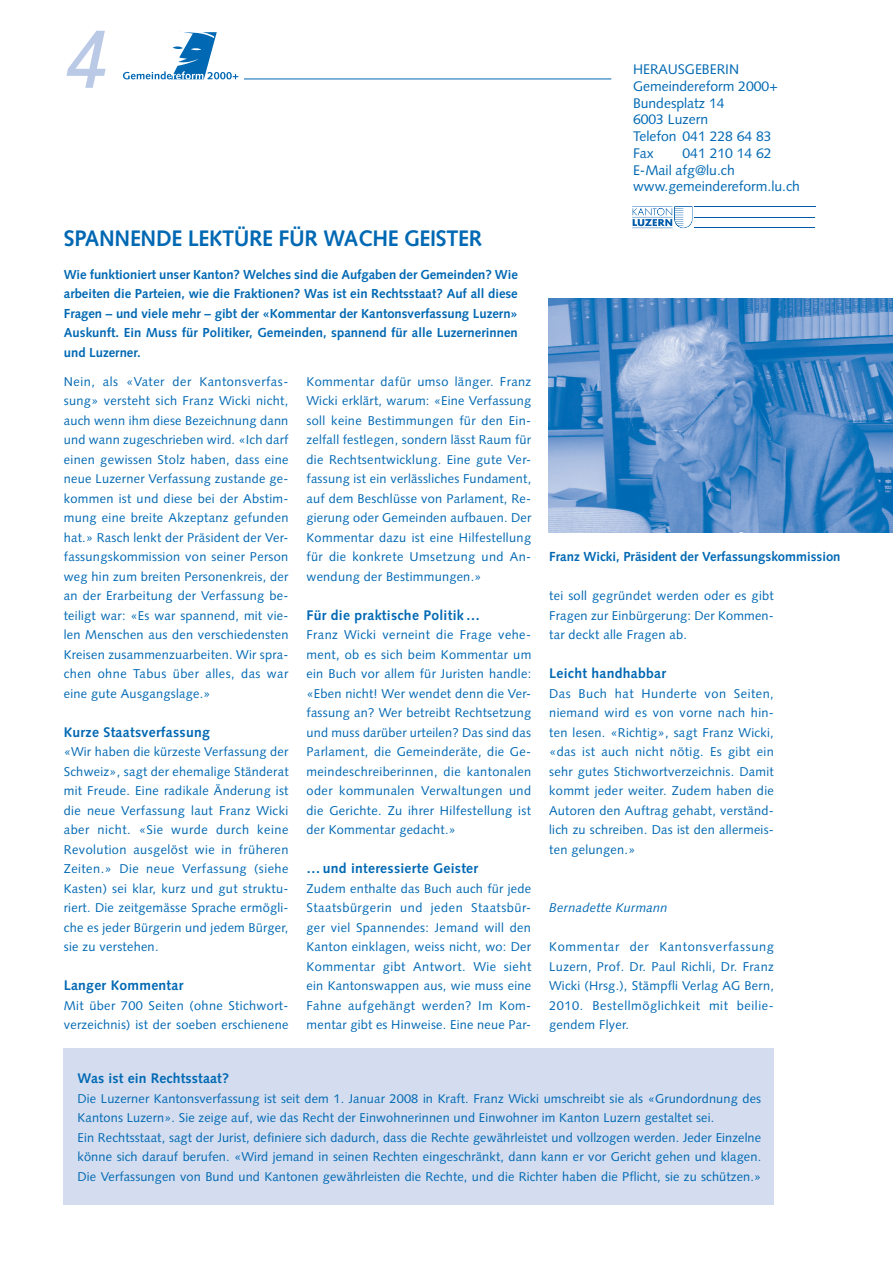
<style>
.page{position:relative;width:893px;height:1263px;background:#fff}
.page>*{position:absolute;margin:0;border:0;box-sizing:border-box;transform-origin:0 0}
.t1{font:italic 82.5px "Univers";color:#b9c9e6}
.t2{font:700 22.5px "Syntax";letter-spacing:-.015em;color:#0168b3}
.t3{font:13.95px/16.8px "Syntax";color:#0168b3}
.t4{font:700 13.95px "Syntax";letter-spacing:.02em;color:#0168b3}
.t5{font:700 13.2px "Syntax";color:#0168b3}
.t6{font:700 13.05px/19.5px "Syntax";color:#0168b3;text-align:justify}
.t7{font:12.75px/19.5px "Syntax";letter-spacing:.02em;color:#0168b3;text-align:justify}
.t8{font:italic 12.75px "Syntax";letter-spacing:.02em;color:#0168b3}
</style>
<div class="page">
<div style="left:64px;top:1049px;width:710px;height:156px;background:#d3ddef"></div>
<hr style="left:133px;top:79px;width:478px;height:1px;background:#0168b3">
<div style="left:122px;top:0;width:121px;height:119px;background:#fff"></div>
<svg style="left:123px;top:32px;width:115px;height:48px"></svg>
<img style="left:549px;top:299px;width:344px;height:234px">
<hr style="left:632px;top:206px;width:41px;height:1px;background:#015aaa">
<hr style="left:632px;top:217px;width:41px;height:1px;background:#015aaa">
<hr style="left:694px;top:217px;width:121px;height:1px;background:#015aaa">
<hr style="left:632px;top:228px;width:41px;height:1px;background:#015aaa">
<hr style="left:694px;top:228px;width:121px;height:1px;background:#015aaa">
<svg style="left:633px;top:206px;width:59px;height:22px"></svg>
<hr style="left:694px;top:206px;width:121px;height:1px;background:#015aaa">
<h1 class="t1" style="left:58px;top:7px;width:47px">4</h1>
<h2 class="t2" style="left:64px;top:225px;width:420px">Spannende Lektüre für wache Geister</h2>
<p class="t6" style="left:64px;top:264px;width:456px">Wie funktioniert unser Kanton? Welches sind die Aufgaben der Gemeinden? Wie arbeiten die Parteien, wie die Fraktionen? Was ist ein Rechtsstaat? Auf all diese Fragen – und viele mehr – gibt der «Kommentar der Kantonsverfassung Luzern» Auskunft. Ein Muss für Politiker, Gemeinden, spannend für alle Luzernerinnen und Luzerner.</p>
<p class="t7" style="left:64px;top:371px;width:226px">Nein, als «Vater der Kantonsverfas&shy;sung» versteht sich Franz Wicki nicht, auch wenn ihm diese Bezeichnung dann und wann zugeschrieben wird. «Ich darf einen gewissen Stolz haben, dass eine neue Luzerner Verfassung zustande ge&shy;kommen ist und diese bei der Abstim&shy;mung eine breite Akzeptanz gefunden hat.» Rasch lenkt der Präsident der Ver&shy;fassungskommission von seiner Person weg hin zum breiten Personenkreis, der an der Erarbeitung der Verfassung be&shy;teiligt war: «Es war spannend, mit vie&shy;len Menschen aus den verschiedensten Kreisen zusammenzuarbeiten. Wir spra&shy;chen ohne Tabus über alles, das war eine gute Ausgangslage.»</p>
<p class="t4" style="left:64px;top:724px;width:148px">Kurze Staatsverfassung</p>
<p class="t7" style="left:64px;top:742px;width:226px">«Wir haben die kürzeste Verfassung der Schweiz», sagt der ehemalige Ständerat mit Freude. Eine radikale Änderung ist die neue Verfassung laut Franz Wicki aber nicht. «Sie wurde durch keine Revolution ausgelöst wie in früheren Zeiten.» Die neue Verfassung (siehe Kasten) sei klar, kurz und gut struktu&shy;riert. Die zeitgemässe Sprache ermögli&shy;che es jeder Bürgerin und jedem Bürger, sie zu verstehen.</p>
<p class="t4" style="left:64px;top:977px;width:121px">Langer Kommentar</p>
<p class="t7" style="left:64px;top:995px;width:226px">Mit über 700 Seiten (ohne Stichwort&shy;verzeichnis) ist der soeben erschienene</p>
<p class="t7" style="left:306px;top:371px;width:226px">Kommentar dafür umso länger. Franz Wicki erklärt, warum: «Eine Verfassung soll keine Bestimmungen für den Ein&shy;zelfall festlegen, sondern lässt Raum für die Rechtsentwicklung. Eine gute Ver&shy;fassung ist ein verlässliches Fundament, auf dem Beschlüsse von Parlament, Re&shy;gierung oder Gemeinden aufbauen. Der Kommentar dazu ist eine Hilfestellung für die konkrete Umsetzung und An&shy;wendung der Bestimmungen.»</p>
<p class="t4" style="left:306px;top:607px;width:175px">Für die praktische Politik…</p>
<p class="t7" style="left:306px;top:625px;width:226px">Franz Wicki verneint die Frage vehe&shy;ment, ob es sich beim Kommentar um ein Buch vor allem für Juristen handle: «Eben nicht! Wer wendet denn die Ver&shy;fassung an? Wer betreibt Rechtsetzung und muss darüber urteilen? Das sind das Parlament, die Gemeinderäte, die Ge&shy;meindeschreiberinnen, die kantonalen oder kommunalen Verwaltungen und die Gerichte. Zu ihrer Hilfestellung ist der Kommentar gedacht.»</p>
<p class="t4" style="left:306px;top:860px;width:173px">…und interessierte Geister</p>
<p class="t7" style="left:306px;top:878px;width:226px">Zudem enthalte das Buch auch für jede Staatsbürgerin und jeden Staatsbür&shy;ger viel Spannendes: Jemand will den Kanton einklagen, weiss nicht, wo: Der Kommentar gibt Antwort. Wie sieht ein Kantonswappen aus, wie muss eine Fahne aufgehängt werden? Im Kom&shy;mentar gibt es Hinweise. Eine neue Par-</p>
<p class="t3" style="left:633px;top:61px;width:146px">HERAUSGEBERIN<br>Gemeindereform 2000+<br>Bundesplatz 14<br>6003 Luzern<br>Telefon 041 228 64 83<br>Fax</p>
<p class="t3" style="left:633px;top:145px;width:169px;text-indent:49px">041 210 14 62<br>E-Mail afg@lu.ch www.gemeindereform.lu.ch</p>
<p class="t5" style="left:549px;top:549px;width:293px">Franz Wicki, Präsident der Verfassungskommission</p>
<p class="t7" style="left:549px;top:586px;width:226px">tei soll gegründet werden oder es gibt Fragen zur Einbürgerung: Der Kommen&shy;tar deckt alle Fragen ab.</p>
<p class="t4" style="left:549px;top:665px;width:119px">Leicht handhabbar</p>
<p class="t7" style="left:549px;top:683px;width:226px;text-align:left">Das Buch hat Hunderte von Seiten, niemand wird es von vorne nach hin&shy;ten lesen. «Richtig», sagt Franz Wicki, «das ist auch nicht nötig. Es gibt ein sehr gutes Stichwortverzeichnis. Damit kommt jeder weiter. Zudem haben die Autoren den Auftrag gehabt, verständ&shy;lich zu schreiben. Das ist den allermeis&shy;ten gelungen.»</p>
<p class="t8" style="left:549px;top:900px;width:120px">Bernadette Kurmann</p>
<p class="t7" style="left:549px;top:937px;width:226px">Kommentar der Kantonsverfassung Luzern, Prof. Dr. Paul Richli, Dr. Franz Wicki (Hrsg.), Stämpfli Verlag AG Bern, 2010. Bestellmöglichkeit mit beilie&shy;gendem Flyer.</p>
<p class="t4" style="left:78px;top:1070px;width:153px">Was ist ein Rechtsstaat?</p>
<p class="t7" style="left:78px;top:1089px;width:685px;text-align:left">Die Luzerner Kantonsverfassung ist seit dem 1. Januar 2008 in Kraft. Franz Wicki umschreibt sie als «Grundordnung des Kantons Luzern». Sie zeige auf, wie das Recht der Einwohnerinnen und Einwohner im Kanton Luzern gestaltet sei.<br>Ein Rechtsstaat, sagt der Jurist, definiere sich dadurch, dass die Rechte gewährleistet und vollzogen werden. Jeder Einzelne könne sich darauf berufen. «Wird jemand in seinen Rechten eingeschränkt, dann kann er vor Gericht gehen und klagen.<br>Die Verfassungen von Bund und Kantonen gewährleisten die Rechte, und die Richter haben die Pflicht, sie zu schützen.»</p>
</div>
